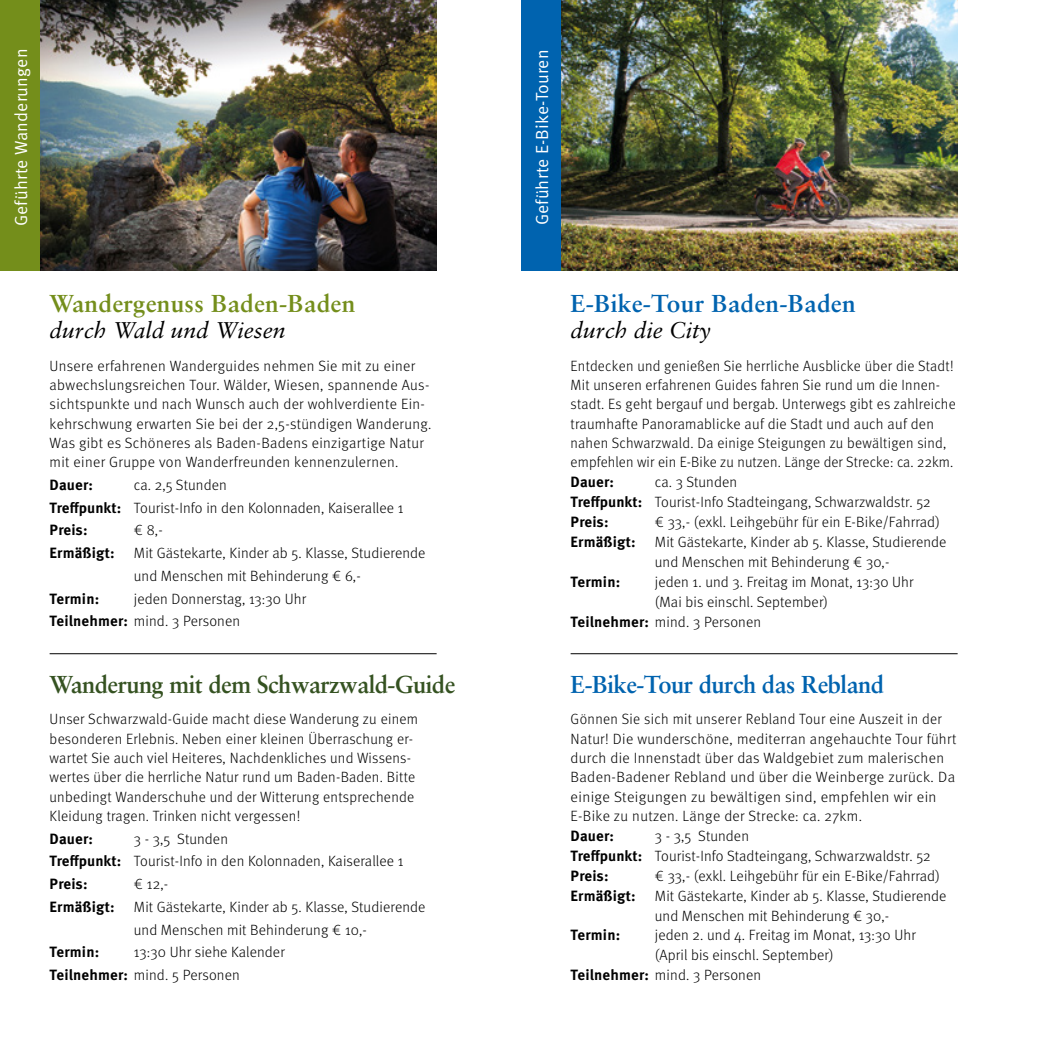
<style>
.page{position:relative;width:1042px;height:1042px;background:#fff}
.page>*{position:absolute;margin:0;border:0;box-sizing:border-box;transform-origin:0 0}
.t1{font:700 24.5px "Sabon";letter-spacing:-.02em;color:#355221}
.t2{font:700 24.5px "Sabon";letter-spacing:-.02em;color:#0063af}
.t3{font:700 24.5px "Sabon";letter-spacing:.01em;color:#748e1b}
.t4{font:700 24.5px "Sabon";letter-spacing:.01em;color:#0063af}
.t5{font:italic 22.75px "Sabon";color:#000}
.t6{font:17.5px "Meta Pro Norm";letter-spacing:.01em;color:#fff}
.t7{font:300 14.88px/19.2px "Meta Pro";letter-spacing:.015em;color:#000}
.t8{font:700 14.88px "Meta Pro";letter-spacing:.01em;color:#000}
.s1{font-weight:700}
</style>
<div class="page">
<img style="left:40px;top:0;width:397px;height:271px">
<div style="left:0;top:0;width:40px;height:271px;background:#748e1b"></div>
<hr style="left:50px;top:653px;width:387px;height:1px;background:#000">
<img style="left:561px;top:0;width:396px;height:271px">
<div style="left:521px;top:0;width:40px;height:271px;background:#0063af"></div>
<hr style="left:570px;top:653px;width:387px;height:1px;background:#000">
<p class="t6" style="left:8px;top:226px;width:179px;rotate:-90deg">Geführte Wanderungen</p>
<h1 class="t3" style="left:50px;top:288px;width:307px">Wandergenuss Baden-Baden</h1>
<h2 class="t5" style="left:50px;top:317px;width:237px">durch Wald und Wiesen</h2>
<p class="t7" style="left:50px;top:355px;width:383px">Unsere erfahrenen Wanderguides nehmen Sie mit zu einer abwechslungsreichen Tour. Wälder, Wiesen, spannende Aus&shy;sichtspunkte und nach Wunsch auch der wohlverdiente Ein&shy;kehrschwung erwarten Sie bei der 2,5-stündigen Wanderung.<br>Was gibt es Schöneres als Baden-Badens einzigartige Natur mit einer Gruppe von Wanderfreunden kennenzulernen.</p>
<p class="t8" style="left:50px;top:473px;width:45px">Dauer:</p>
<p class="t7" style="left:50px;top:473px;width:355px;line-height:22.8px;text-indent:84px">ca. 2,5 Stunden<br><span class="s1">Treffpunkt:</span> Tourist-Info in den Kolonnaden, Kaiserallee 1<br><span class="s1">Preis:</span></p>
<p class="t7" style="left:134px;top:520px;width:30px">€ 8,-</p>
<p class="t8" style="left:50px;top:541px;width:67px">Ermäßigt:</p>
<p class="t7" style="left:134px;top:541px;width:293px;line-height:22.8px">Mit Gästekarte, Kinder ab 5. Klasse, Studierende und Menschen mit Behinderung € 6,-</p>
<p class="t8" style="left:50px;top:587px;width:51px">Termin:</p>
<p class="t7" style="left:50px;top:586px;width:258px;line-height:22.8px;text-indent:84px">jeden Donnerstag, 13:30 Uhr<br><span class="s1">Teilnehmer:</span> mind. 3 Personen</p>
<h1 class="t1" style="left:50px;top:669px;width:407px">Wanderung mit dem Schwarzwald-Guide</h1>
<p class="t7" style="left:50px;top:709px;width:370px">Unser Schwarzwald-Guide macht diese Wanderung zu einem besonderen Erlebnis. Neben einer kleinen Überraschung er&shy;wartet Sie auch viel Heiteres, Nachdenkliches und Wissens&shy;wertes über die herrliche Natur rund um Baden-Baden. Bitte unbedingt Wanderschuhe und der Witterung entsprechende Kleidung tragen. Trinken nicht vergessen!</p>
<p class="t8" style="left:50px;top:827px;width:45px">Dauer:</p>
<p class="t7" style="left:50px;top:826px;width:355px;line-height:22.8px;text-indent:84px">3 - 3,5 Stunden<br><span class="s1">Treffpunkt:</span> Tourist-Info in den Kolonnaden, Kaiserallee 1<br><span class="s1">Preis:</span></p>
<p class="t7" style="left:134px;top:873px;width:36px">€ 12,-</p>
<p class="t8" style="left:50px;top:895px;width:67px">Ermäßigt:</p>
<p class="t7" style="left:134px;top:894px;width:293px;line-height:22.8px">Mit Gästekarte, Kinder ab 5. Klasse, Studierende und Menschen mit Behinderung € 10,-</p>
<p class="t8" style="left:50px;top:940px;width:51px">Termin:</p>
<p class="t7" style="left:50px;top:940px;width:237px;line-height:22.8px;text-indent:84px">13:30 Uhr siehe Kalender<br><span class="s1">Teilnehmer:</span> mind. 5 Personen</p>
<p class="t6" style="left:529px;top:225px;width:177px;rotate:-90deg">Geführte E-Bike-Touren</p>
<h1 class="t4" style="left:570px;top:288px;width:286px">E-Bike-Tour Baden-Baden</h1>
<h2 class="t5" style="left:570px;top:317px;width:142px">durch die City</h2>
<p class="t7" style="left:570px;top:355px;width:387px">Entdecken und genießen Sie herrliche Ausblicke über die Stadt!<br>Mit unseren erfahrenen Guides fahren Sie rund um die Innen&shy;stadt. Es geht bergauf und bergab. Unterwegs gibt es zahlreiche traumhafte Panoramablicke auf die Stadt und auch auf den nahen Schwarzwald. Da einige Steigungen zu bewältigen sind, empfehlen wir ein E-Bike zu nutzen. Länge der Strecke: ca. 22km.</p>
<p class="t8" style="left:570px;top:470px;width:45px">Dauer:</p>
<p class="t7" style="left:570px;top:471px;width:362px;line-height:19.9px;text-indent:84px">ca. 3 Stunden<br><span class="s1">Treffpunkt:</span> Tourist-Info Stadteingang, Schwarzwaldstr. 52<br><span class="s1">Preis:</span></p>
<p class="t7" style="left:655px;top:511px;width:286px">€ 33,- (exkl. Leihgebühr für ein E-Bike/Fahrrad)</p>
<p class="t8" style="left:570px;top:530px;width:67px">Ermäßigt:</p>
<p class="t7" style="left:655px;top:531px;width:293px;line-height:19.9px">Mit Gästekarte, Kinder ab 5. Klasse, Studierende und Menschen mit Behinderung € 30,-</p>
<p class="t8" style="left:570px;top:570px;width:51px">Termin:</p>
<p class="t7" style="left:655px;top:571px;width:260px">jeden 1. und 3. Freitag im Monat, 13:30 Uhr</p>
<p class="t7" style="left:655px;top:591px;width:175px">(Mai bis einschl. September)</p>
<p class="t7" style="left:570px;top:611px;width:192px"><span class="s1">Teilnehmer:</span> mind. 3 Personen</p>
<h1 class="t2" style="left:570px;top:669px;width:315px">E-Bike-Tour durch das Rebland</h1>
<p class="t7" style="left:570px;top:709px;width:387px">Gönnen Sie sich mit unserer Rebland Tour eine Auszeit in der Natur! Die wunderschöne, mediterran angehauchte Tour führt durch die Innenstadt über das Waldgebiet zum malerischen Baden-Badener Rebland und über die Weinberge zurück. Da einige Steigungen zu bewältigen sind, empfehlen wir ein E-Bike zu nutzen. Länge der Strecke: ca. 27km.</p>
<p class="t8" style="left:570px;top:824px;width:45px">Dauer:</p>
<p class="t7" style="left:570px;top:825px;width:362px;line-height:19.9px;text-indent:84px">3 - 3,5 Stunden<br><span class="s1">Treffpunkt:</span> Tourist-Info Stadteingang, Schwarzwaldstr. 52<br><span class="s1">Preis:</span></p>
<p class="t7" style="left:655px;top:865px;width:286px">€ 33,- (exkl. Leihgebühr für ein E-Bike/Fahrrad)</p>
<p class="t8" style="left:570px;top:884px;width:67px">Ermäßigt:</p>
<p class="t7" style="left:655px;top:884px;width:293px;line-height:19.9px">Mit Gästekarte, Kinder ab 5. Klasse, Studierende und Menschen mit Behinderung € 30,-</p>
<p class="t8" style="left:570px;top:923px;width:51px">Termin:</p>
<p class="t7" style="left:655px;top:925px;width:262px">jeden 2. und 4. Freitag im Monat, 13:30 Uhr</p>
<p class="t7" style="left:655px;top:945px;width:180px">(April bis einschl. September)</p>
<p class="t7" style="left:570px;top:965px;width:192px"><span class="s1">Teilnehmer:</span> mind. 3 Personen</p>
</div>
